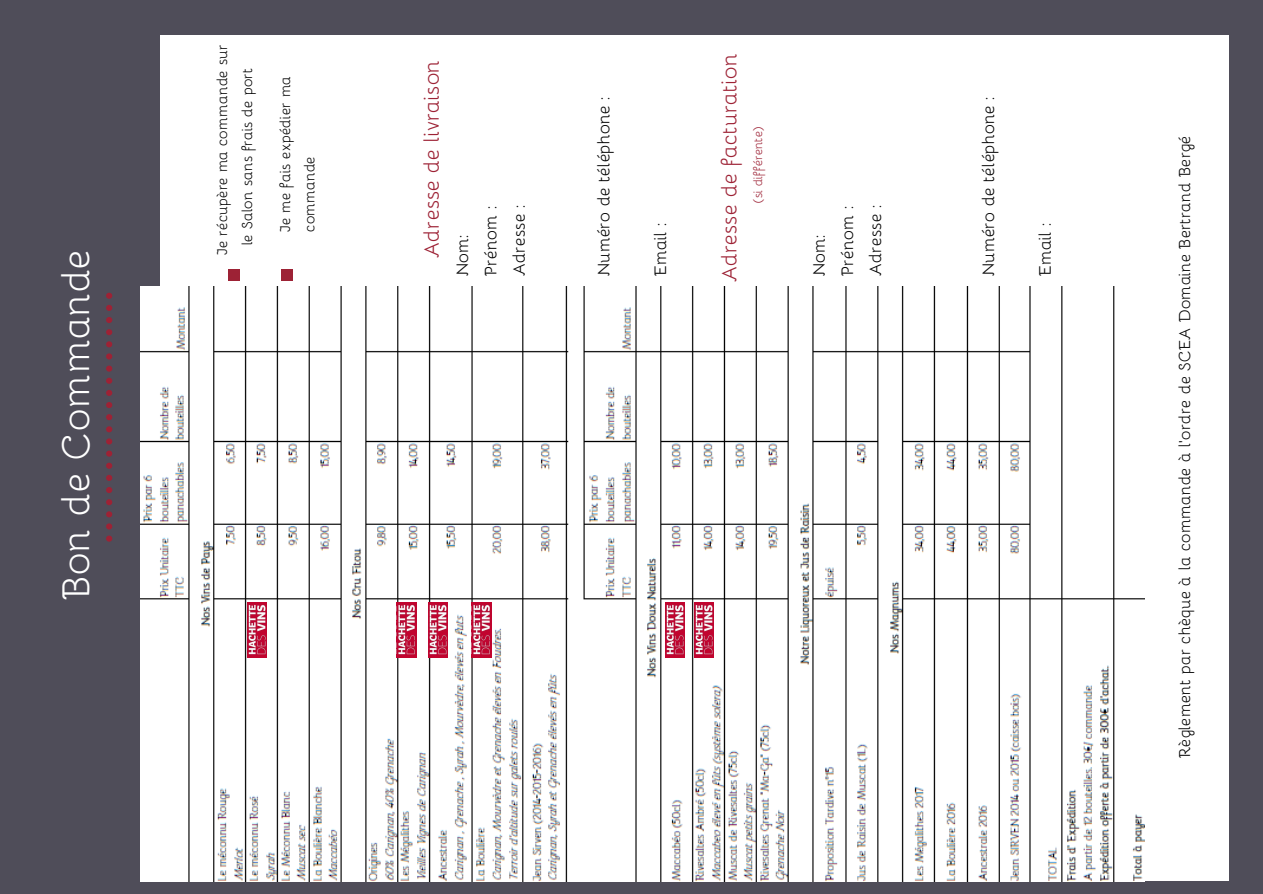
<style>
.page{position:relative;width:1263px;height:894px;background:#fff}
.page>*{position:absolute;margin:0;border:0;box-sizing:border-box;transform-origin:0 0}
.t1{font:48px "Bhavuka";color:#fff}
.t2{font:26.4px "Bhavuka";color:#9d2235}
.t3{font:21px/28.2px "Bhavuka";color:#000}
.t4{font:19.95px "Bhavuka";color:#000}
.t5{font:18px/24.9px "Bhavuka";color:#000}
.t6{font:15px "Bhavuka";color:#9d2235}
</style>
<div class="page">
<div style="left:0;top:0;width:1263px;height:893px;background:#4f4d59"></div>
<div style="left:160px;top:35px;width:1069px;height:845px;background:#fff"></div>
<svg style="left:106px;top:535px;width:6px;height:6px"></svg>
<svg style="left:106px;top:523px;width:6px;height:6px"></svg>
<svg style="left:106px;top:511px;width:6px;height:6px"></svg>
<svg style="left:106px;top:499px;width:6px;height:6px"></svg>
<svg style="left:106px;top:487px;width:6px;height:6px"></svg>
<svg style="left:106px;top:475px;width:6px;height:6px"></svg>
<svg style="left:106px;top:462px;width:6px;height:6px"></svg>
<svg style="left:106px;top:450px;width:6px;height:6px"></svg>
<svg style="left:106px;top:438px;width:6px;height:6px"></svg>
<svg style="left:106px;top:426px;width:6px;height:6px"></svg>
<svg style="left:106px;top:414px;width:6px;height:6px"></svg>
<svg style="left:106px;top:402px;width:6px;height:6px"></svg>
<svg style="left:106px;top:390px;width:6px;height:6px"></svg>
<svg style="left:106px;top:377px;width:6px;height:6px"></svg>
<svg style="left:106px;top:365px;width:6px;height:6px"></svg>
<svg style="left:106px;top:353px;width:6px;height:6px"></svg>
<svg style="left:106px;top:341px;width:6px;height:6px"></svg>
<svg style="left:106px;top:329px;width:6px;height:6px"></svg>
<svg style="left:106px;top:317px;width:6px;height:6px"></svg>
<svg style="left:106px;top:305px;width:6px;height:6px"></svg>
<svg style="left:106px;top:292px;width:6px;height:7px"></svg>
<div style="left:281px;top:269px;width:12px;height:12px;background:#9d2235"></div>
<div style="left:228px;top:269px;width:12px;height:12px;background:#9d2235"></div>
<img style="left:140px;top:286px;width:1005px;height:594px">
<img style="left:247px;top:602px;width:19px;height:55px">
<img style="left:397px;top:602px;width:19px;height:55px">
<img style="left:429px;top:602px;width:19px;height:55px">
<img style="left:472px;top:602px;width:19px;height:55px">
<img style="left:694px;top:602px;width:20px;height:55px">
<img style="left:665px;top:602px;width:20px;height:55px">
<h1 class="t1" style="left:45px;top:600px;width:353px;rotate:-90deg">Bon de Commande</h1>
<p class="t5" style="left:210px;top:245px;width:202px;text-indent:-9px;rotate:-90deg">Je récupère ma commande sur le Salon sans frais de port</p>
<p class="t5" style="left:273px;top:232px;width:158px;line-height:24.3px;rotate:-90deg">Je me fais expédier ma commande</p>
<p class="t2" style="left:415px;top:258px;width:200px;rotate:-90deg">Adresse de livraison</p>
<p class="t2" style="left:712px;top:282px;width:230px;rotate:-90deg">Adresse de facturation</p>
<p class="t3" style="left:589px;top:276px;width:181px;rotate:-90deg">Numéro de téléphone :</p>
<p class="t3" style="left:448px;top:276px;width:73px;rotate:-90deg">Nom:<br>Prénom :<br>Adresse :</p>
<p class="t3" style="left:646px;top:276px;width:55px;rotate:-90deg">Email :</p>
<p class="t6" style="left:748px;top:203px;width:78px;rotate:-90deg">(si différente)</p>
<p class="t3" style="left:805px;top:276px;width:73px;rotate:-90deg">Nom:<br>Prénom :<br>Adresse :</p>
<p class="t3" style="left:974px;top:276px;width:181px;rotate:-90deg">Numéro de téléphone :</p>
<p class="t3" style="left:1031px;top:276px;width:55px;rotate:-90deg">Email :</p>
<p class="t4" style="left:1172px;top:757px;width:624px;rotate:-90deg">Règlement par chèque à la commande à l'ordre de SCEA Domaine Bertrand Bergé</p>
</div>
